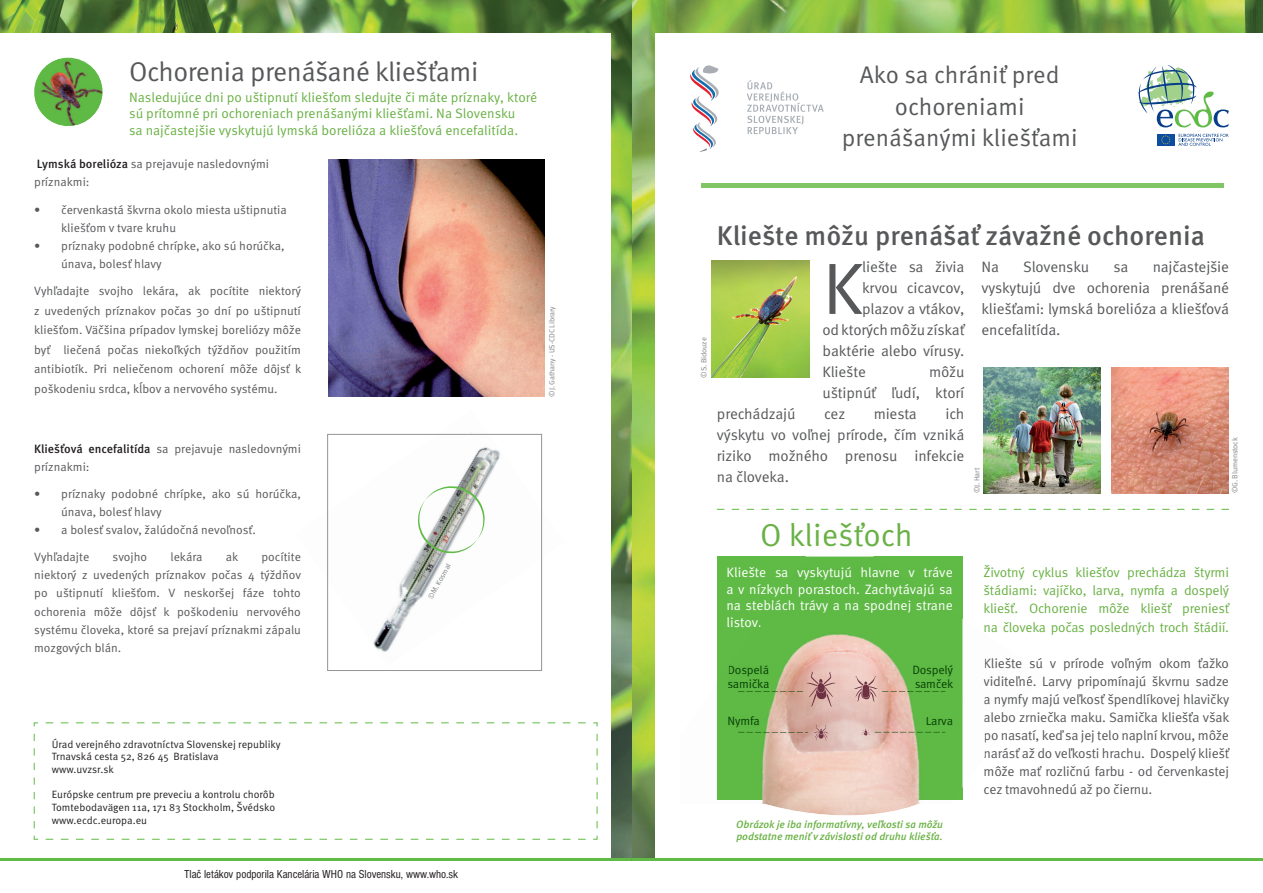
<style>
.page{position:relative;width:1263px;height:893px;background:#fff}
.page>*{position:absolute;margin:0;border:0;box-sizing:border-box;transform-origin:0 0}
.t1{font:72.6px "Meta Pro";color:#57585a}
.t2{font:31.65px "Meta Pro";color:#69b144}
.t3{font:500 27.15px "Meta Pro";color:#57585a}
.t4{font:27.15px "Meta Pro";letter-spacing:-.02em;color:#57585a}
.t5{font:24.15px/31.7px "Meta Pro";color:#57585a;text-align:center}
.t6{font:15px/21px "Meta Pro";letter-spacing:-.01em;color:#57585a;text-align:justify}
.t7{font:13.5px/18px "Meta Pro";color:#69b144}
.t8{font:13.5px/18px "Meta Pro";letter-spacing:-.015em;color:#57585a;text-align:justify}
.t9{font:13.5px/16.5px "Meta Pro";color:#fff;text-align:justify}
.t10{font:12px/18px "Meta Pro";color:#57585a}
.t11{font:condensed 12px "Nimbus San DCE";color:#231f20}
.t12{font:12px/13.4px "Meta Pro";letter-spacing:-.015em;color:#084108}
.t13{font:10.5px/12.6px "Meta Pro";color:#231f20}
.t14{font:italic 500 10.5px/12px "Meta Pro";color:#69b144}
.t15{font:300 condensed 10.5px "Helvetica Neue LT Pro";color:#231f20}
.t16{font:7.5px "Meta Pro";letter-spacing:-.015em;color:#808285}
.s1{font-weight:500;color:#231f20}
</style>
<div class="page">
<img style="left:0;top:0;width:632px;height:858px">
<div style="left:0;top:33px;width:610px;height:860px;background:#fff"></div>
<img style="left:329px;top:159px;width:215px;height:238px">
<svg style="left:33px;top:734px;width:5px;height:106px"></svg>
<svg style="left:46px;top:835px;width:552px;height:5px"></svg>
<svg style="left:593px;top:722px;width:5px;height:106px"></svg>
<svg style="left:33px;top:722px;width:553px;height:5px"></svg>
<hr style="left:0;top:858px;width:632px;height:2px;background:#60bb46">
<img style="left:34px;top:58px;width:68px;height:68px">
<img style="left:327px;top:433px;width:216px;height:233px">
<img style="left:428px;top:563px;width:23px;height:36px">
<svg style="left:418px;top:486px;width:67px;height:67px"></svg>
<div style="left:327px;top:434px;width:215px;height:237px;border:1px solid #939598"></div>
<svg style="left:632px;top:0;width:631px;height:858px;background:#8cb54a"></svg>
<div style="left:655px;top:33px;width:608px;height:860px;background:#fff"></div>
<div style="left:701px;top:183px;width:523px;height:5px;background:#81c665"></div>
<img style="left:712px;top:260px;width:98px;height:118px">
<hr style="left:632px;top:858px;width:631px;height:2px;background:#60bb46">
<img style="left:984px;top:367px;width:117px;height:126px">
<img style="left:1112px;top:367px;width:117px;height:126px">
<div style="left:1157px;top:134px;width:18px;height:12px;background:#0d4da1"></div>
<svg style="left:1161px;top:135px;width:9px;height:9px"></svg>
<svg style="left:1178px;top:134px;width:51px;height:12px"></svg>
<svg style="left:1138px;top:65px;width:91px;height:62px"></svg>
<svg style="left:717px;top:509px;width:512px;height:1px"></svg>
<img style="left:805px;top:556px;width:70px;height:1px">
<img style="left:962px;top:614px;width:1px;height:116px">
<img style="left:891px;top:730px;width:72px;height:82px">
<img style="left:716px;top:684px;width:1px;height:85px">
<img style="left:827px;top:800px;width:64px;height:15px">
<img style="left:764px;top:800px;width:63px;height:15px">
<img style="left:716px;top:769px;width:48px;height:35px">
<img style="left:717px;top:557px;width:245px;height:243px">
<img style="left:890px;top:696px;width:72px;height:104px">
<img style="left:717px;top:741px;width:84px;height:59px">
<div style="left:789px;top:567px;width:118px;height:13px;background:#5eb944"></div>
<div style="left:777px;top:584px;width:154px;height:13px;background:#5eb945"></div>
<div style="left:766px;top:600px;width:187px;height:13px;background:#5eb945"></div>
<svg style="left:756px;top:621px;width:5px;height:6px"></svg>
<svg style="left:806px;top:671px;width:30px;height:36px"></svg>
<svg style="left:854px;top:676px;width:24px;height:26px"></svg>
<svg style="left:862px;top:729px;width:8px;height:6px"></svg>
<svg style="left:814px;top:725px;width:15px;height:16px"></svg>
<img style="left:738px;top:691px;width:67px;height:1px">
<img style="left:738px;top:732px;width:70px;height:1px">
<img style="left:882px;top:691px;width:63px;height:1px">
<img style="left:875px;top:732px;width:70px;height:1px">
<img style="left:729px;top:665px;width:40px;height:12px">
<img style="left:728px;top:679px;width:41px;height:9px">
<img style="left:913px;top:665px;width:40px;height:12px">
<img style="left:915px;top:679px;width:38px;height:9px">
<img style="left:927px;top:717px;width:25px;height:9px">
<img style="left:729px;top:717px;width:30px;height:11px">
<svg style="left:690px;top:65px;width:29px;height:87px"></svg>
<svg style="left:747px;top:80px;width:77px;height:54px"></svg>
<h3 class="t4" style="left:129px;top:62px;width:351px">Ochorenia prenášané kliešťami</h3>
<p class="t7" style="left:129px;top:90px;width:409px;line-height:16.2px">Nasledujúce dni po uštipnutí kliešťom sledujte či máte príznaky, ktoré sú prítomné pri ochoreniach prenášanými kliešťami. Na Slovensku<br>sa najčastejšie vyskytujú lymská borelióza a kliešťová encefalitída.</p>
<p class="t10" style="left:34px;top:156px;width:236px"><span class="s1">Lymská borelióza</span> sa prejavuje nasledovnými príznakmi:</p>
<p class="t10" style="left:61px;top:201px;width:227px;text-indent:-27px">• červenkastá škvrna okolo miesta uštipnutia kliešťom v tvare kruhu</p>
<p class="t10" style="left:61px;top:237px;width:225px;text-indent:-27px">• príznaky podobné chrípke, ako sú horúčka, únava, bolesť hlavy</p>
<p class="t10" style="left:34px;top:282px;width:269px;line-height:19.5px;text-align:justify">Vyhľadajte svojho lekára, ak pocítite niektorý z uvedených príznakov počas 30 dní po uštipnutí kliešťom. Väčšina prípadov lymskej boreliózy môže byť liečená počas niekoľkých týždňov použitím antibiotík. Pri neliečenom ochorení môže dôjsť k poškodeniu srdca, kĺbov a nervového systému.</p>
<p class="t16" style="left:549px;top:397px;width:92px;rotate:-90deg">©J. Gathany - US-CDC Library</p>
<p class="t10" style="left:34px;top:441px;width:268px"><span class="s1">Kliešťová encefalitída</span> sa prejavuje nasledovnými príznakmi:</p>
<p class="t10" style="left:61px;top:486px;width:241px;text-indent:-27px">• príznaky podobné chrípke, ako sú horúčka, únava, bolesť hlavy</p>
<p class="t10" style="left:34px;top:522px;width:223px">• a bolesť svalov, žalúdočná nevoľnosť.</p>
<p class="t10" style="left:34px;top:549px;width:57px">Vyhľadajte</p>
<p class="t10" style="left:113px;top:549px;width:36px">svojho</p>
<p class="t10" style="left:170px;top:549px;width:34px">lekára</p>
<p class="t10" style="left:226px;top:549px;width:14px">ak</p>
<p class="t10" style="left:34px;top:549px;width:268px;text-align:justify;text-indent:227px">pocítite niektorý z uvedených príznakov počas 4 týždňov po uštipnutí kliešťom. V neskoršej fáze tohto ochorenia môže dôjsť k poškodeniu nervového systému človeka, ktoré sa prejaví príznakmi zápalu mozgových blán.</p>
<p class="t16" style="left:427px;top:597px;width:41px;rotate:-61deg">©M. Kosmal</p>
<p class="t13" style="left:52px;top:739px;width:230px">Úrad verejného zdravotníctva Slovenskej republiky<br>Trnavská cesta 52, 826 45 Bratislava www.uvzsr.sk</p>
<p class="t13" style="left:52px;top:789px;width:225px;text-align:justify">Európske centrum pre preveciu a kontrolu chorôb Tomtebodavägen 11a, 171 83 Stockholm, Švédsko www.ecdc.europa.eu</p>
<p class="t11" style="left:184px;top:869px;width:275px">Tlač letákov podporila Kancelária WHO na Slovensku, www.who.sk</p>
<p class="t15" style="left:217px;top:873px;width:202px">Tlač plagátov podporila Kancelária WHO na Slovensku</p>
<h3 class="t5" style="left:842px;top:61px;width:237px">Ako sa chrániť pred ochoreniami prenášanými kliešťami</h3>
<p class="t16" style="left:701px;top:378px;width:42px;rotate:-90deg">©S. Bidouze</p>
<h3 class="t3" style="left:717px;top:219px;width:489px">Kliešte môžu prenášať závažné ochorenia</h3>
<h1 class="t1" style="left:822px;top:262px;width:42px">K</h1>
<p class="t6" style="left:862px;top:257px;width:104px">liešte sa živia</p>
<p class="t6" style="left:862px;top:278px;width:104px">krvou cicavcov,</p>
<p class="t6" style="left:862px;top:299px;width:104px">plazov a vtákov,</p>
<p class="t6" style="left:822px;top:320px;width:144px">od ktorých môžu získať</p>
<p class="t6" style="left:822px;top:341px;width:143px">baktérie alebo vírusy.</p>
<p class="t6" style="left:822px;top:363px;width:45px">Kliešte</p>
<p class="t6" style="left:822px;top:363px;width:143px;text-align:right">môžu<br>uštipnúť ľudí, ktorí</p>
<p class="t6" style="left:717px;top:405px;width:80px">prechádzajú</p>
<p class="t6" style="left:824px;top:405px;width:23px">cez</p>
<p class="t6" style="left:874px;top:405px;width:45px">miesta</p>
<p class="t6" style="left:717px;top:405px;width:249px;text-indent:228px">ich výskytu vo voľnej prírode, čím vzniká riziko možného prenosu infekcie na človeka.</p>
<p class="t6" style="left:981px;top:257px;width:249px;text-indent:171px">najčastejšie vyskytujú dve ochorenia prenášané kliešťami: lymská borelióza a kliešťová encefalitída.</p>
<p class="t6" style="left:981px;top:257px;width:19px">Na</p>
<p class="t6" style="left:1023px;top:257px;width:67px">Slovensku</p>
<p class="t6" style="left:1113px;top:257px;width:16px">sa</p>
<p class="t16" style="left:974px;top:493px;width:27px;rotate:-90deg">©J. Hart</p>
<p class="t16" style="left:1232px;top:493px;width:57px;rotate:-90deg">©G. Blumenstock</p>
<h2 class="t2" style="left:760px;top:523px;width:154px">O kliešťoch</h2>
<p class="t9" style="left:726px;top:565px;width:63px">Kliešte sa</p>
<p class="t9" style="left:726px;top:565px;width:228px;text-indent:182px">v tráve a v nízkych porastoch. Zachytávajú sa na steblách trávy a na spodnej strane listov.</p>
<p class="t9" style="left:797px;top:565px;width:104px">vyskytujú hlavne</p>
<p class="t12" style="left:727px;top:664px;width:43px">Dospelá samička</p>
<p class="t12" style="left:912px;top:664px;width:43px">Dospelý samček</p>
<p class="t12" style="left:727px;top:715px;width:34px">Nymfa</p>
<p class="t12" style="left:926px;top:715px;width:29px">Larva</p>
<p class="t14" style="left:736px;top:818px;width:208px">Obrázok je iba informatívny, veľkosti sa môžu podstatne meniť v závislosti od druhu kliešťa.</p>
<p class="t7" style="left:984px;top:565px;width:247px;text-align:justify">Životný cyklus kliešťov prechádza štyrmi štádiami: vajíčko, larva, nymfa a dospelý kliešť. Ochorenie môže kliešť preniesť na človeka počas posledných troch štádií.</p>
<p class="t8" style="left:984px;top:655px;width:247px">Kliešte sú v prírode voľným okom ťažko viditeľné. Larvy pripomínajú škvrnu sadze a nymfy majú veľkosť špendlíkovej hlavičky alebo zrniečka maku. Samička kliešťa však po nasatí, keď sa jej telo naplní krvou, môže narásť až do veľkosti hrachu. Dospelý kliešť môže mať rozličnú farbu - od červenkastej cez tmavohnedú až po čiernu.</p>
</div>
